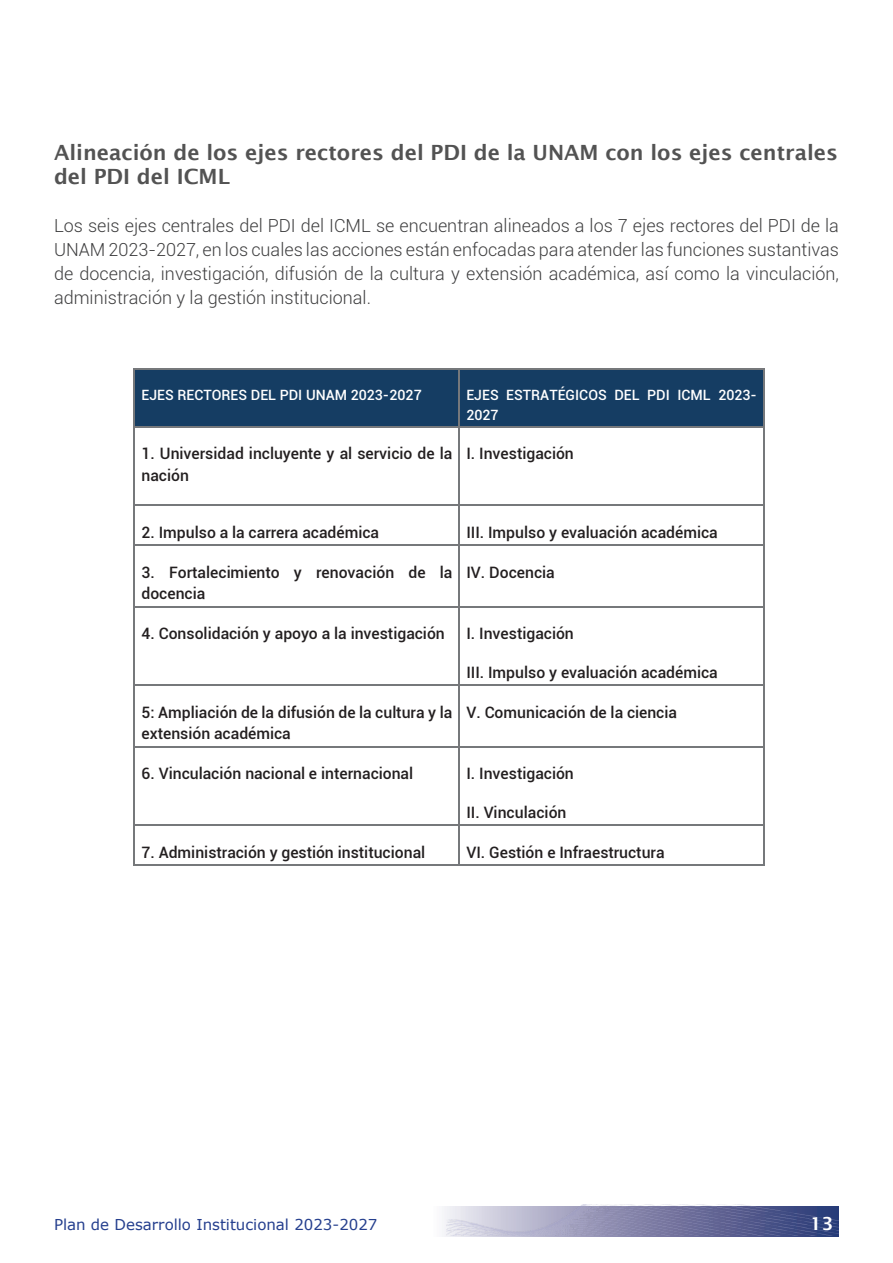
<style>
.page{position:relative;width:893px;height:1263px;background:#fff}
.page>*{position:absolute;margin:0;border:0;box-sizing:border-box;transform-origin:0 0}
.TITULO_PRINCIPAL{font:600 21px/24px "Lucida Sans";color:#535353}
.t1{font:300 18px/24px "Roboto";color:#3e3e3f;text-align:justify}
.t2{font:600 18px "Lucida Sans";color:#fff}
.t3{font:500 15.75px/21.8px "Roboto";color:#231f20}
.t4{font:15px "Verdana";color:#253f8e}
.t5{font:500 14.25px/19.6px "Roboto";color:#fff}
</style>
<div class="page">
<div style="left:431px;top:1207px;width:407px;height:29px;background:#f8f8fb"></div>
<img style="left:447px;top:1205px;width:391px;height:30px">
<div style="left:135px;top:370px;width:324px;height:56px;background:#153d63"></div>
<div style="left:460px;top:370px;width:303px;height:56px;background:#153d63"></div>
<hr style="left:135px;top:369px;width:324px;height:1px;background:#76787b">
<hr style="left:460px;top:369px;width:303px;height:1px;background:#76787b">
<hr style="left:134px;top:370px;width:1px;height:56px;background:#76787b">
<hr style="left:459px;top:370px;width:1px;height:56px;background:#76787b">
<hr style="left:763px;top:370px;width:1px;height:56px;background:#76787b">
<hr style="left:135px;top:426px;width:324px;height:1px;background:#76787b">
<hr style="left:460px;top:426px;width:303px;height:1px;background:#76787b">
<hr style="left:134px;top:427px;width:1px;height:78px;background:#76787b">
<hr style="left:459px;top:427px;width:1px;height:78px;background:#76787b">
<hr style="left:763px;top:427px;width:1px;height:78px;background:#76787b">
<hr style="left:135px;top:505px;width:324px;height:1px;background:#76787b">
<hr style="left:460px;top:505px;width:303px;height:1px;background:#76787b">
<hr style="left:134px;top:506px;width:1px;height:39px;background:#76787b">
<hr style="left:459px;top:506px;width:1px;height:39px;background:#76787b">
<hr style="left:763px;top:506px;width:1px;height:39px;background:#76787b">
<hr style="left:135px;top:545px;width:324px;height:1px;background:#76787b">
<hr style="left:460px;top:545px;width:303px;height:1px;background:#76787b">
<hr style="left:134px;top:546px;width:1px;height:60px;background:#76787b">
<hr style="left:459px;top:546px;width:1px;height:60px;background:#76787b">
<hr style="left:763px;top:546px;width:1px;height:60px;background:#76787b">
<hr style="left:135px;top:606px;width:324px;height:1px;background:#76787b">
<hr style="left:460px;top:606px;width:303px;height:1px;background:#76787b">
<hr style="left:134px;top:607px;width:1px;height:77px;background:#76787b">
<hr style="left:459px;top:607px;width:1px;height:77px;background:#76787b">
<hr style="left:763px;top:607px;width:1px;height:77px;background:#76787b">
<hr style="left:135px;top:684px;width:324px;height:1px;background:#76787b">
<hr style="left:460px;top:684px;width:303px;height:1px;background:#76787b">
<hr style="left:134px;top:685px;width:1px;height:61px;background:#76787b">
<hr style="left:459px;top:685px;width:1px;height:61px;background:#76787b">
<hr style="left:763px;top:685px;width:1px;height:61px;background:#76787b">
<hr style="left:135px;top:746px;width:324px;height:1px;background:#76787b">
<hr style="left:460px;top:746px;width:303px;height:1px;background:#76787b">
<hr style="left:134px;top:747px;width:1px;height:77px;background:#76787b">
<hr style="left:459px;top:747px;width:1px;height:77px;background:#76787b">
<hr style="left:763px;top:747px;width:1px;height:77px;background:#76787b">
<hr style="left:135px;top:824px;width:324px;height:1px;background:#76787b">
<hr style="left:460px;top:824px;width:303px;height:1px;background:#76787b">
<hr style="left:134px;top:825px;width:1px;height:39px;background:#76787b">
<hr style="left:135px;top:864px;width:324px;height:1px;background:#76787b">
<hr style="left:459px;top:825px;width:1px;height:39px;background:#76787b">
<hr style="left:460px;top:864px;width:303px;height:1px;background:#76787b">
<hr style="left:763px;top:825px;width:1px;height:39px;background:#76787b">
<p class="TITULO_PRINCIPAL" style="left:54px;top:141px;width:786px">Alineación de los ejes rectores del PDI de la UNAM con los ejes centrales del PDI del ICML</p>
<p class="t1" style="left:54px;top:213px;width:786px">Los seis ejes centrales del PDI del ICML se encuentran alineados a los 7 ejes rectores del PDI de la UNAM 2023-2027, en los cuales las acciones están enfocadas para atender las funciones sustantivas de docencia, investigación, difusión de la cultura y extensión académica, así como la vinculación, administración y la gestión institucional.</p>
<p class="t5" style="left:142px;top:385px;width:282px">EJES RECTORES DEL PDI UNAM 2023-2027</p>
<p class="t5" style="left:466px;top:385px;width:292px">EJES ESTRATÉGICOS DEL PDI ICML 2023-<br>2027</p>
<p class="t3" style="left:142px;top:442px;width:312px">1. Universidad incluyente y al servicio de la nación</p>
<p class="t3" style="left:466px;top:442px;width:109px">I. Investigación</p>
<p class="t3" style="left:142px;top:521px;width:239px">2. Impulso a la carrera académica</p>
<p class="t3" style="left:466px;top:521px;width:253px">III. Impulso y evaluación académica</p>
<p class="t3" style="left:142px;top:560px;width:312px">3. Fortalecimiento y renovación de la docencia</p>
<p class="t3" style="left:466px;top:560px;width:90px">IV. Docencia</p>
<p class="t3" style="left:142px;top:622px;width:305px">4. Consolidación y apoyo a la investigación</p>
<p class="t3" style="left:466px;top:622px;width:109px">I. Investigación</p>
<p class="t3" style="left:466px;top:661px;width:253px">III. Impulso y evaluación académica</p>
<p class="t3" style="left:142px;top:701px;width:312px">5: Ampliación de la difusión de la cultura y la extensión académica</p>
<p class="t3" style="left:466px;top:701px;width:212px">V. Comunicación de la ciencia</p>
<p class="t3" style="left:142px;top:762px;width:273px">6. Vinculación nacional e internacional</p>
<p class="t3" style="left:466px;top:762px;width:109px">I. Investigación</p>
<p class="t3" style="left:466px;top:801px;width:102px">II. Vinculación</p>
<p class="t3" style="left:142px;top:840px;width:285px">7. Administración y gestión institucional</p>
<p class="t3" style="left:466px;top:840px;width:200px">VI. Gestión e Infraestructura</p>
<p class="t4" style="left:54px;top:1214px;width:325px">Plan de Desarrollo Institucional 2023-2027</p>
<p class="t2" style="left:810px;top:1213px;width:25px">13</p>
</div>
